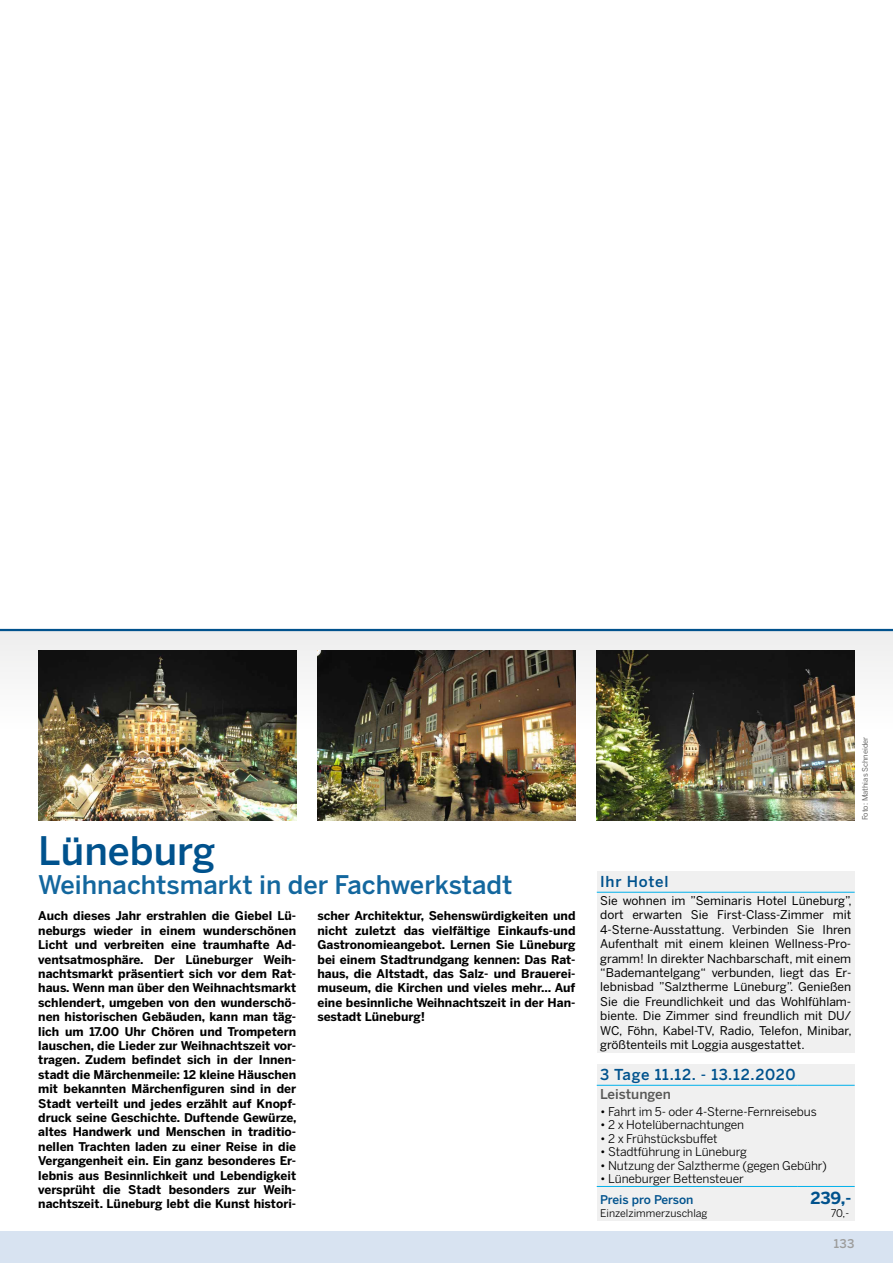
<style>
.page{position:relative;width:893px;height:1263px;background:#fff}
.page>*{position:absolute;margin:0;border:0;box-sizing:border-box;transform-origin:0 0}
.t1{font:500 39px "Benton Sans";color:#00528d}
.t2{font:500 25.5px "Benton Sans";color:#13679e}
.t3{font:700 16.5px "Benton Sans";color:#00528d}
.t4{font:500 15px "Benton Sans";letter-spacing:.05em;color:#00528d}
.t5{font:500 13.5px "Benton Sans";color:#575756}
.t6{font:700 12px/14.4px "Benton Sans";color:#000;text-align:justify}
.t7{font:12px/14.4px "Benton Sans";color:#000;text-align:justify}
.t8{font:12px "Benton Sans";letter-spacing:-.01em;color:#000}
.t9{font:500 12px "Benton Sans";letter-spacing:-.01em;color:#00528d}
.t10{font:500 12px "Benton Sans";color:#9d9d9c}
.t11{font:10.5px "Benton Sans";color:#000}
.t12{font:7.5px "Benton Sans";color:#666665}
</style>
<div class="page">
<div style="left:0;top:1231px;width:893px;height:32px;background:#d8e3f1"></div>
<svg style="left:0;top:631px;width:893px;height:190px"></svg>
<hr style="left:0;top:629px;width:893px;height:2px;background:#00528d">
<div style="left:597px;top:1064px;width:258px;height:156px;background:#f0f0f0"></div>
<hr style="left:597px;top:1085px;width:201px;height:1px;background:#00b1eb">
<hr style="left:798px;top:1085px;width:57px;height:1px;background:#00b1eb">
<hr style="left:597px;top:1186px;width:201px;height:1px;background:#00b1eb">
<hr style="left:798px;top:1186px;width:57px;height:1px;background:#00b1eb">
<div style="left:597px;top:871px;width:258px;height:181px;background:#f0f0f0"></div>
<hr style="left:597px;top:892px;width:258px;height:1px;background:#00b1eb">
<img style="left:38px;top:651px;width:258px;height:170px">
<img style="left:317px;top:651px;width:258px;height:170px">
<img style="left:597px;top:651px;width:258px;height:170px">
<h1 class="t1" style="left:38px;top:827px;width:179px">Lüneburg</h1>
<h2 class="t2" style="left:38px;top:869px;width:476px">Weihnachtsmarkt in der Fachwerkstadt</h2>
<p class="t6" style="left:38px;top:909px;width:260px">Auch dieses Jahr erstrahlen die Giebel Lü&shy;neburgs wieder in einem wunderschönen Licht und verbreiten eine traumhafte Ad&shy;ventsatmosphäre. Der Lüneburger Weih&shy;nachtsmarkt präsentiert sich vor dem Rat&shy;haus. Wenn man über den Weihnachtsmarkt schlendert, umgeben von den wunderschö&shy;nen historischen Gebäuden, kann man täg&shy;lich um 17.00 Uhr Chören und Trompetern lauschen, die Lieder zur Weihnachtszeit vor&shy;tragen. Zudem befindet sich in der Innen&shy;stadt die Märchenmeile: 12 kleine Häuschen mit bekannten Märchenfiguren sind in der Stadt verteilt und jedes erzählt auf Knopf&shy;druck seine Geschichte. Duftende Gewürze, altes Handwerk und Menschen in traditio&shy;nellen Trachten laden zu einer Reise in die Vergangenheit ein. Ein ganz besonderes Er&shy;lebnis aus Besinnlichkeit und Lebendigkeit versprüht die Stadt besonders zur Weih&shy;nachtszeit. Lüneburg lebt die Kunst histori-</p>
<p class="t6" style="left:317px;top:909px;width:259px">scher Architektur, Sehenswürdigkeiten und nicht zuletzt das vielfältige Einkaufs-und Gastronomieangebot. Lernen Sie Lüneburg bei einem Stadtrundgang kennen: Das Rat&shy;haus, die Altstadt, das Salz- und Brauerei&shy;museum, die Kirchen und vieles mehr… Auf eine besinnliche Weihnachtszeit in der Han&shy;sestadt Lüneburg!</p>
<p class="t12" style="left:860px;top:820px;width:85px;rotate:-90deg">Foto: Mathias Schneider</p>
<p class="t4" style="left:600px;top:873px;width:70px">Ihr Hotel</p>
<p class="t7" style="left:600px;top:893px;width:253px">Sie wohnen im ”Seminaris Hotel Lüneburg”, dort erwarten Sie First-Class-Zimmer mit 4-Sterne-Ausstattung. Verbinden Sie Ihren Aufenthalt mit einem kleinen Wellness-Pro&shy;gramm! In direkter Nachbarschaft, mit einem “Bademantelgang“ verbunden, liegt das Er&shy;lebnisbad ”Salztherme Lüneburg”. Genießen Sie die Freundlichkeit und das Wohlfühlam&shy;biente. Die Zimmer sind freundlich mit DU/ WC, Föhn, Kabel-TV, Radio, Telefon, Minibar, größtenteils mit Loggia ausgestattet.</p>
<p class="t4" style="left:600px;top:1066px;width:197px">3 Tage 11.12. - 13.12.2020</p>
<p class="t5" style="left:600px;top:1086px;width:72px">Leistungen</p>
<p class="t8" style="left:600px;top:1104px;width:218px">• Fahrt im 5- oder 4-Sterne-Fernreisebus</p>
<p class="t8" style="left:600px;top:1117px;width:146px">• 2 x Hotelübernachtungen</p>
<p class="t8" style="left:600px;top:1131px;width:119px">• 2 x Frühstücksbuffet</p>
<p class="t8" style="left:600px;top:1144px;width:148px">• Stadtführung in Lüneburg</p>
<p class="t8" style="left:600px;top:1158px;width:228px">• Nutzung der Salztherme (gegen Gebühr)</p>
<p class="t8" style="left:600px;top:1171px;width:145px">• Lüneburger Bettensteuer</p>
<p class="t9" style="left:600px;top:1192px;width:95px">Preis pro Person</p>
<h3 class="t3" style="left:810px;top:1187px;width:42px">239,-</h3>
<p class="t11" style="left:600px;top:1207px;width:109px">Einzelzimmerzuschlag</p>
<p class="t11" style="left:831px;top:1207px;width:20px">70,-</p>
<p class="t10" style="left:834px;top:1236px;width:22px">133</p>
</div>
